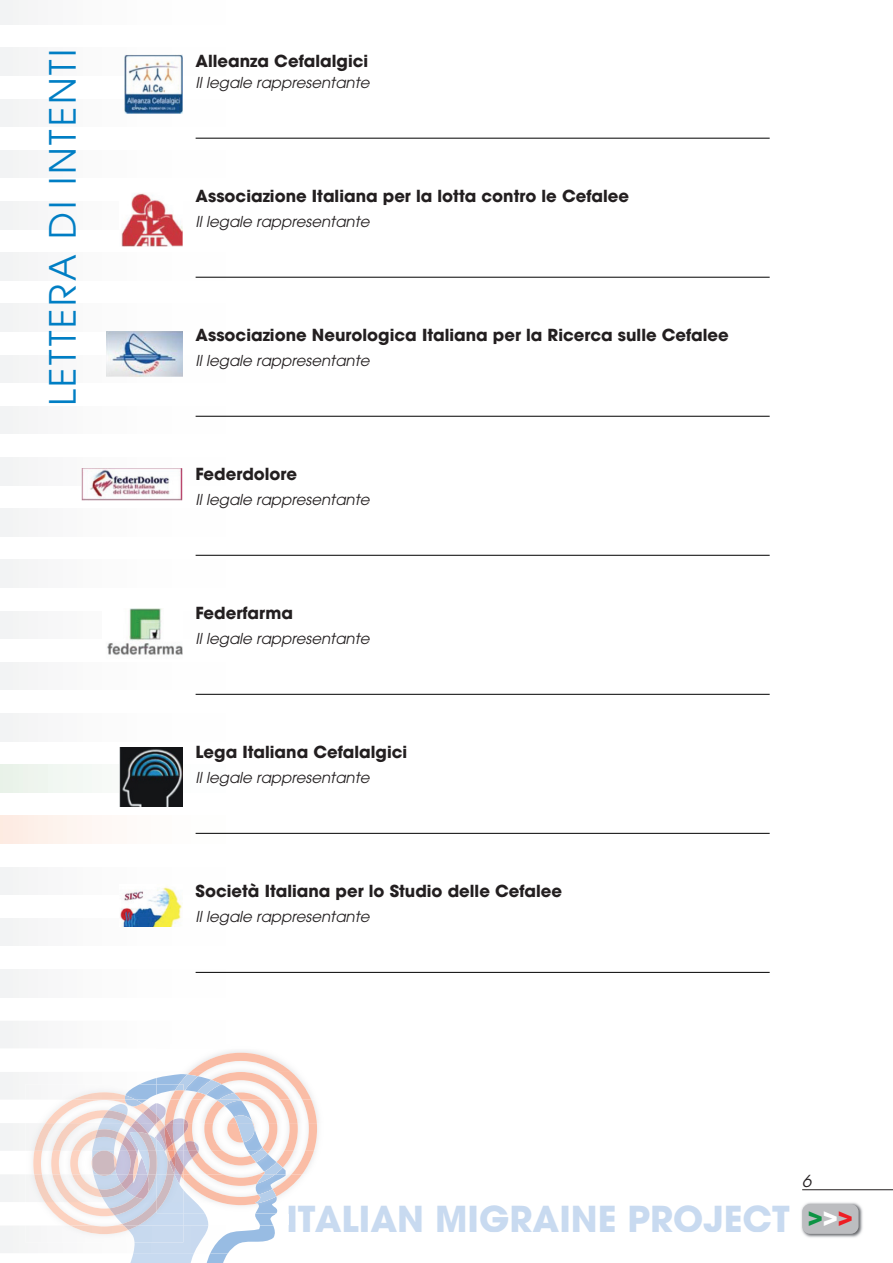
<style>
.page{position:relative;width:893px;height:1263px;background:#fff}
.page>*{position:absolute;margin:0;border:0;box-sizing:border-box;transform-origin:0 0}
.t1{font:36px "Avant Garde";letter-spacing:.08em;color:#007ec4}
.t2{font:700 35.4px "Avant Garde";color:#c8daf0}
.t3{font:700 25.2px "Avant Garde";color:#0d9344}
.t4{font:700 16.5px "Avant Garde";color:#231f20}
.t5{font:italic 16.5px "Avant Garde";color:#231f20}
.t6{font:italic 15px "Avant Garde";color:#231f20}
.s1{color:#fff}
.s2{color:#ee1d23}
</style>
<div class="page">
<div style="left:0;top:765px;width:92px;height:27px;background:#eef5ee"></div>
<svg style="left:0;top:816px;width:356px;height:27px"></svg>
<img style="left:801px;top:1202px;width:62px;height:36px">
<div style="left:802px;top:1204px;width:57px;height:30px;background:#bcbdc0;border-radius:8px"></div>
<svg style="left:0;top:1021px;width:319px;height:242px"></svg>
<hr style="left:802px;top:1189px;width:91px;height:1px;background:#231f20">
<hr style="left:196px;top:138px;width:574px;height:1px;background:#000">
<hr style="left:196px;top:277px;width:574px;height:1px;background:#000">
<hr style="left:196px;top:416px;width:574px;height:1px;background:#000">
<hr style="left:196px;top:555px;width:574px;height:1px;background:#000">
<hr style="left:196px;top:694px;width:574px;height:1px;background:#000">
<hr style="left:196px;top:833px;width:574px;height:1px;background:#000">
<hr style="left:196px;top:972px;width:574px;height:1px;background:#000">
<img style="left:124px;top:54px;width:59px;height:60px">
<img style="left:121px;top:193px;width:62px;height:53px">
<img style="left:106px;top:332px;width:77px;height:44px">
<img style="left:82px;top:469px;width:101px;height:31px">
<img style="left:107px;top:609px;width:76px;height:46px">
<img style="left:119px;top:747px;width:64px;height:60px">
<img style="left:120px;top:887px;width:63px;height:39px">
<h1 class="t1" style="left:41px;top:406px;width:359px;rotate:-90deg">LETTERA DI INTENTI</h1>
<p class="t4" style="left:196px;top:50px;width:174px">Alleanza Cefalalgici</p>
<p class="t6" style="left:196px;top:74px;width:175px">Il legale rappresentante</p>
<p class="t4" style="left:196px;top:185px;width:435px">Associazione Italiana per la lotta contro le Cefalee</p>
<p class="t6" style="left:196px;top:213px;width:175px">Il legale rappresentante</p>
<p class="t4" style="left:196px;top:324px;width:535px">Associazione Neurologica Italiana per la Ricerca sulle Cefalee</p>
<p class="t6" style="left:196px;top:352px;width:175px">Il legale rappresentante</p>
<p class="t4" style="left:196px;top:463px;width:103px">Federdolore</p>
<p class="t6" style="left:196px;top:491px;width:175px">Il legale rappresentante</p>
<p class="t4" style="left:196px;top:602px;width:99px">Federfarma</p>
<p class="t6" style="left:196px;top:630px;width:175px">Il legale rappresentante</p>
<p class="t4" style="left:196px;top:741px;width:213px">Lega Italiana Cefalalgici</p>
<p class="t6" style="left:196px;top:769px;width:175px">Il legale rappresentante</p>
<p class="t4" style="left:196px;top:880px;width:368px">Società Italiana per lo Studio delle Cefalee</p>
<p class="t6" style="left:196px;top:908px;width:175px">Il legale rappresentante</p>
<p class="t5" style="left:802px;top:1171px;width:11px">6</p>
<h2 class="t2" style="left:286px;top:1195px;width:505px">IT IAN MIGRAINE PROJECT</h2>
<h2 class="t2" style="left:315px;top:1195px;width:46px">AL</h2>
<h3 class="t3" style="left:808px;top:1200px;width:47px">&gt;<span class="s1">&gt;</span><span class="s2">&gt;</span></h3>
</div>
